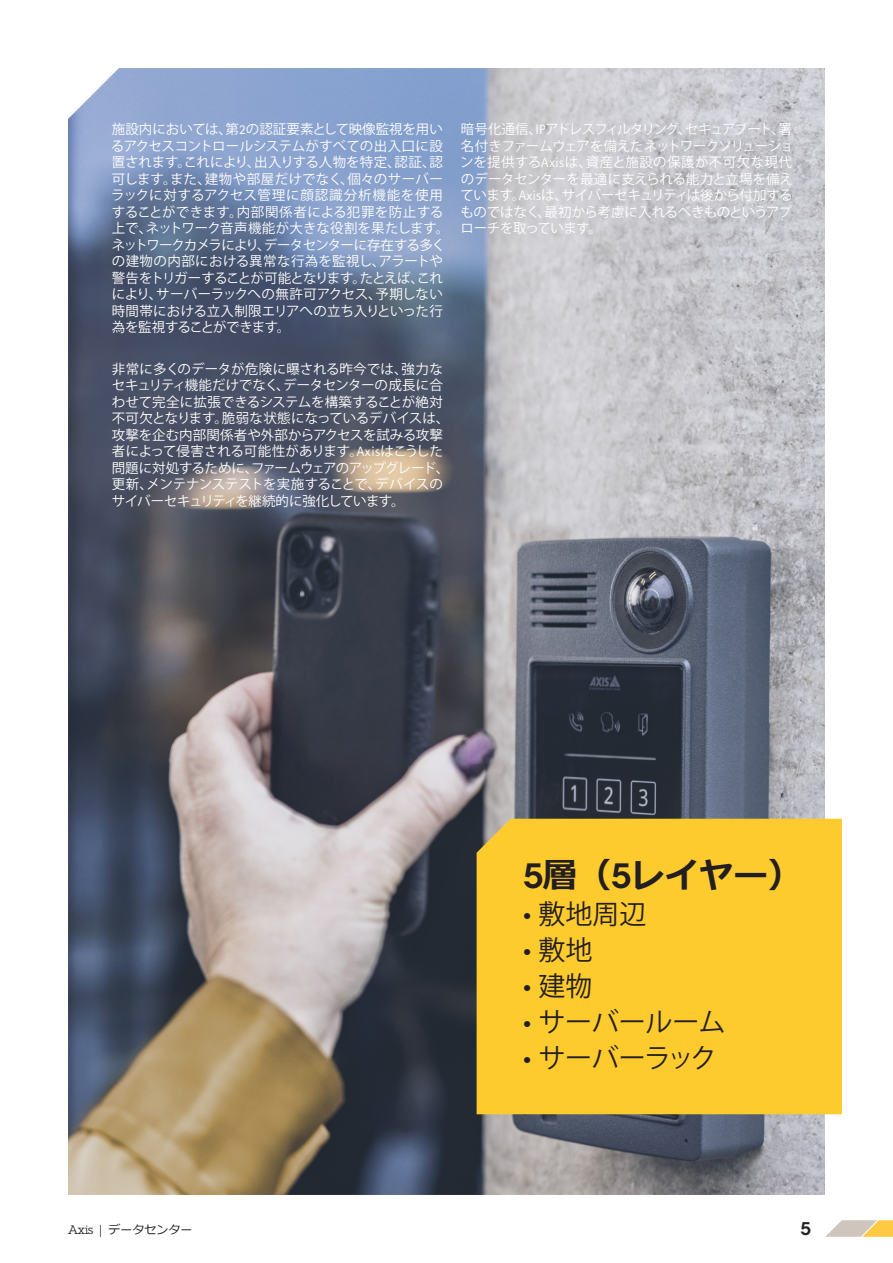
<style>
.page{position:relative;width:893px;height:1263px;background:#fff}
.page>*{position:absolute;margin:0;border:0;box-sizing:border-box;transform-origin:0 0}
.t1{font:700 34.5px "Meiryo";color:#231f20}
.t2{font:27px "Koz Go Pro";letter-spacing:-.01em;color:#231f20}
.t3{font:27px "Koz Go Pro";letter-spacing:-.035em;color:#231f20}
.t4{font:600 18px "Lubalin Graph ECG";color:#231f20}
.t5{font:13.5px/16.5px "Koz Go Pro";letter-spacing:-.015em;color:#fff}
.t6{font:12px "Meiryo";color:#231f20}
.s1{font-family:"Rotis Sans Serif Pro"}
.s2{font-family:"Lubalin Graph ECG";font-weight:600}
.s3{font-family:"Lubalin Graph ECG"}
</style>
<div class="page">
<img style="left:68px;top:68px;width:757px;height:1127px">
<svg style="left:825px;top:1220px;width:68px;height:17px"></svg>
<div style="left:477px;top:819px;width:365px;height:295px;background:#fecb2f"></div>
<p class="t5" style="left:111px;top:121px;width:340px">施設内においては、第<span class="s1">2</span>の認証要素として映像監視を用いるアクセスコントロールシステムがすべての出入口に設置されます。これにより、出入りする人物を特定、認証、認可します。また、建物や部屋だけでなく、個々のサーバーラックに対するアクセス管理に顔認識分析機能を使用することができます。内部関係者による犯罪を防止する上で、ネットワーク音声機能が大きな役割を果たします。ネットワークカメラにより、データセンターに存在する多くの建物の内部における異常な行為を監視し、アラートや警告をトリガーすることが可能となります。たとえば、これにより、サーバーラックへの無許可アクセス、予期しない時間帯における立入制限エリアへの立ち入りといった行為を監視することができます。</p>
<p class="t5" style="left:112px;top:361px;width:339px">非常に多くのデータが危険に曝される昨今では、強力なセキュリティ機能だけでなく、データセンターの成長に合わせて完全に拡張できるシステムを構築することが絶対不可欠となります。脆弱な状態になっているデバイスは、攻撃を企む内部関係者や外部からアクセスを試みる攻撃者によって侵害される可能性があります。<span class="s1">Axis</span>はこうした問題に対処するために、ファームウェアのアップグレード、更新、メンテナンステストを実施することで、デバイスのサイバーセキュリティを継続的に強化しています。</p>
<p class="t5" style="left:460px;top:121px;width:335px;text-align:justify">暗号化通信、<span class="s1">IP</span>アドレスフィルタリング、セキュアブート、署名付きファームウェアを備えたネットワークソリューションを提供する<span class="s1">Axis</span>は、資産と施設の保護が不可欠な現代のデータセンターを最適に支えられる能力と立場を備えています。<span class="s1">Axis</span>は、サイバーセキュリティは後から付加するものではなく、最初から考慮に入れるべきものというアプローチを取っています。</p>
<p class="t1" style="left:523px;top:851px;width:280px"><span class="s2">5</span>層（<span class="s2">5</span>レイヤー）</p>
<p class="t2" style="left:523px;top:896px;width:125px">• 敷地周辺</p>
<p class="t2" style="left:523px;top:932px;width:71px">• 敷地</p>
<p class="t2" style="left:523px;top:968px;width:71px">• 建物</p>
<p class="t2" style="left:523px;top:1004px;width:204px">• サーバールーム</p>
<p class="t3" style="left:523px;top:1040px;width:195px">• サーバーラック</p>
<p class="t6" style="left:68px;top:1221px;width:126px"><span class="s3">Axis |</span> データセンター</p>
<p class="t4" style="left:801px;top:1217px;width:12px">5</p>
</div>
